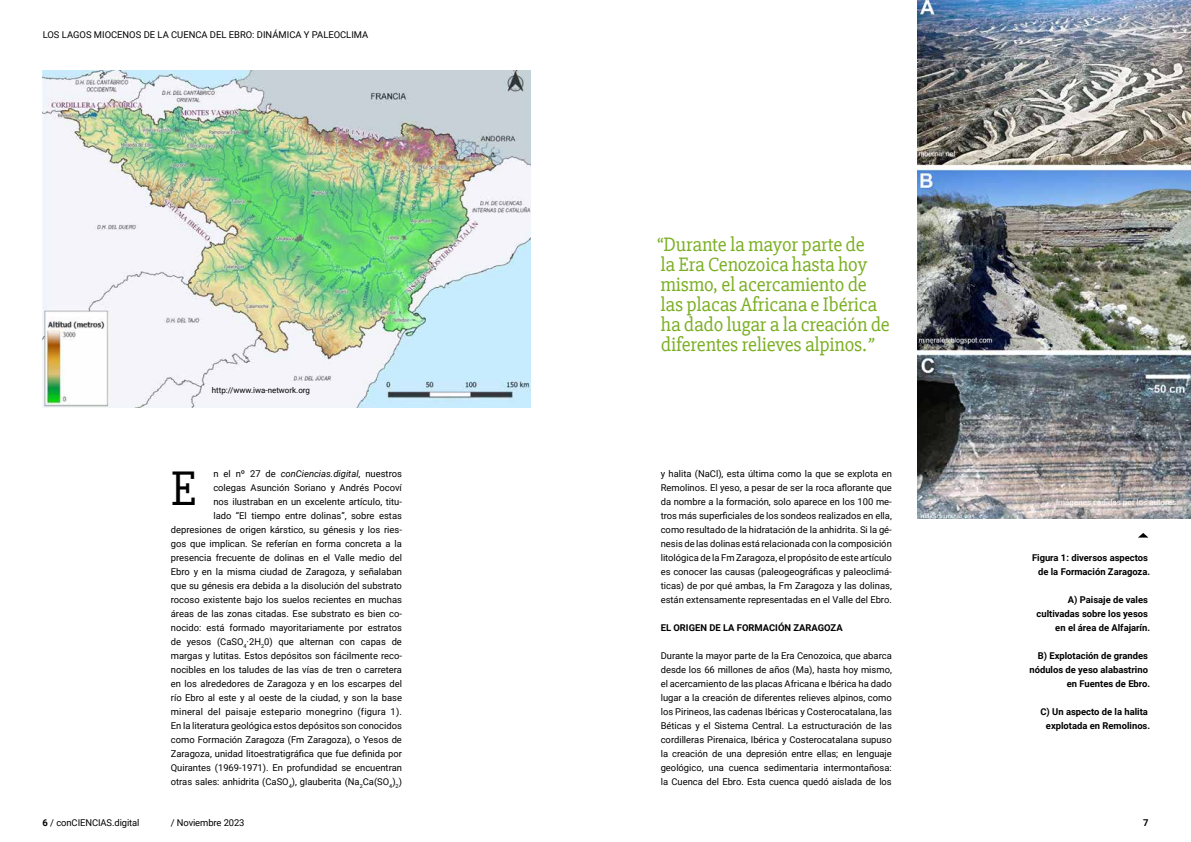
<style>
.page{position:relative;width:1191px;height:842px;background:#fff}
.page>*{position:absolute;margin:0;border:0;box-sizing:border-box;transform-origin:0 0}
.t1{font:49.8px "Slabo 27 px";color:#000}
.t2{font:20px/20px "Slabo 27 px";letter-spacing:-.01em;color:#7baf24}
.t3{font:9.4px/14px "Roboto";color:#000;text-align:justify}
.t4{font:700 9.4px/14px "Roboto";color:#000;text-align:right}
.t5{font:8px "Roboto";color:#fff}
.t6{font:8px "Roboto";color:#000}
.s1{font-style:italic}
.s2{font-weight:700}
</style>
<div class="page">
<img style="left:917px;top:0;width:274px;height:519px">
<svg style="left:1138px;top:533px;width:10px;height:5px"></svg>
<img style="left:43px;top:71px;width:487px;height:336px">
<p class="t3" style="left:43px;top:28px;width:327px">LOS LAGOS MIOCENOS DE LA CUENCA DEL EBRO: DINÁMICA Y PALEOCLIMA</p>
<p class="t6" style="left:212px;top:384px;width:100px">http://www.iwa-network.org</p>
<p class="t3" style="left:171px;top:466px;width:233px;text-align:right">n el nº 27 de <span class="s1">conCiencias.digital</span>, nuestros<br>colegas Asunción Soriano y Andrés Pocoví<br>nos ilustraban en un excelente artículo, titu-<br>lado “El tiempo entre dolinas”, sobre estas depresiones de origen kárstico, su génesis y los ries&shy;gos que implican. Se referían en forma concreta a la presencia frecuente de dolinas en el Valle medio del Ebro y en la misma ciudad de Zaragoza, y señalaban que su génesis era debida a la disolución del substrato rocoso existente bajo los suelos recientes en muchas áreas de las zonas citadas. Ese substrato es bien co&shy;nocido: está formado mayoritariamente por estratos de yesos (CaSO<sub>4</sub>·2H<sub>2</sub>0) que alternan con capas de margas y lutitas. Estos depósitos son fácilmente reco&shy;nocibles en los taludes de las vías de tren o carretera en los alrededores de Zaragoza y en los escarpes del río Ebro al este y al oeste de la ciudad, y son la base mineral del paisaje estepario monegrino (figura 1).<br>En la literatura geológica estos depósitos son conocidos como Formación Zaragoza (Fm Zaragoza), o Yesos de Zaragoza, unidad litoestratigráfica que fue definida por Quirantes (1969-1971). En profundidad se encuentran otras sales: anhidrita (CaSO<sub>4</sub>), glauberita (Na<sub>2</sub>Ca(SO<sub>4</sub>)<sub>2</sub>)</p>
<p class="t1" style="left:171px;top:459px;width:27px">E</p>
<p class="t2" style="left:657px;top:234px;width:234px">“Durante la mayor parte de<br>la Era Cenozoica hasta hoy mismo, el acercamiento de las placas Africana e Ibérica ha dado lugar a la creación de diferentes relieves alpinos.<span class="s1">”</span></p>
<p class="t3" style="left:660px;top:466px;width:233px">y halita (NaCl), esta última como la que se explota en Remolinos. El yeso, a pesar de ser la roca aflorante que da nombre a la formación, solo aparece en los 100 me&shy;tros más superficiales de los sondeos realizados en ella, como resultado de la hidratación de la anhidrita. Si la gé&shy;nesis de las dolinas está relacionada con la composición litológica de la Fm Zaragoza, el propósito de este artículo es conocer las causas (paleogeográficas y paleoclimá&shy;ticas) de por qué ambas, la Fm Zaragoza y las dolinas, están extensamente representadas en el Valle del Ebro.</p>
<p class="t4" style="left:660px;top:620px;width:183px">EL ORIGEN DE LA FORMACIÓN ZARAGOZA</p>
<p class="t3" style="left:660px;top:648px;width:233px">Durante la mayor parte de la Era Cenozoica, que abarca desde los 66 millones de años (Ma), hasta hoy mismo, el acercamiento de las placas Africana e Ibérica ha dado lugar a la creación de diferentes relieves alpinos, como los Pirineos, las cadenas Ibéricas y Costerocatalana, las Béticas y el Sistema Central. La estructuración de las cordilleras Pirenaica, Ibérica y Costerocatalana supuso la creación de una depresión entre ellas; en lenguaje geológico, una cuenca sedimentaria intermontañosa: la Cuenca del Ebro. Esta cuenca quedó aislada de los</p>
<p class="t5" style="left:1056px;top:496px;width:124px">Imágenes cedidas por los autores.</p>
<p class="t4" style="left:1032px;top:550px;width:120px">Figura 1: diversos aspectos de la Formación Zaragoza.</p>
<p class="t4" style="left:1036px;top:592px;width:115px">A) Paisaje de vales cultivadas sobre los yesos en el área de Alfajarín.</p>
<p class="t4" style="left:1029px;top:648px;width:122px">B) Explotación de grandes nódulos de yeso alabastrino en Fuentes de Ebro.</p>
<p class="t4" style="left:1040px;top:704px;width:111px;text-align:center">C) Un aspecto de la halita explotada en Remolinos.</p>
<p class="t3" style="left:43px;top:816px;width:98px"><span class="s2">6</span> / conCIENCIAS.digital</p>
<p class="t3" style="left:171px;top:816px;width:75px">/ Noviembre 2023</p>
<p class="t4" style="left:1143px;top:816px;width:7px">7</p>
</div>
